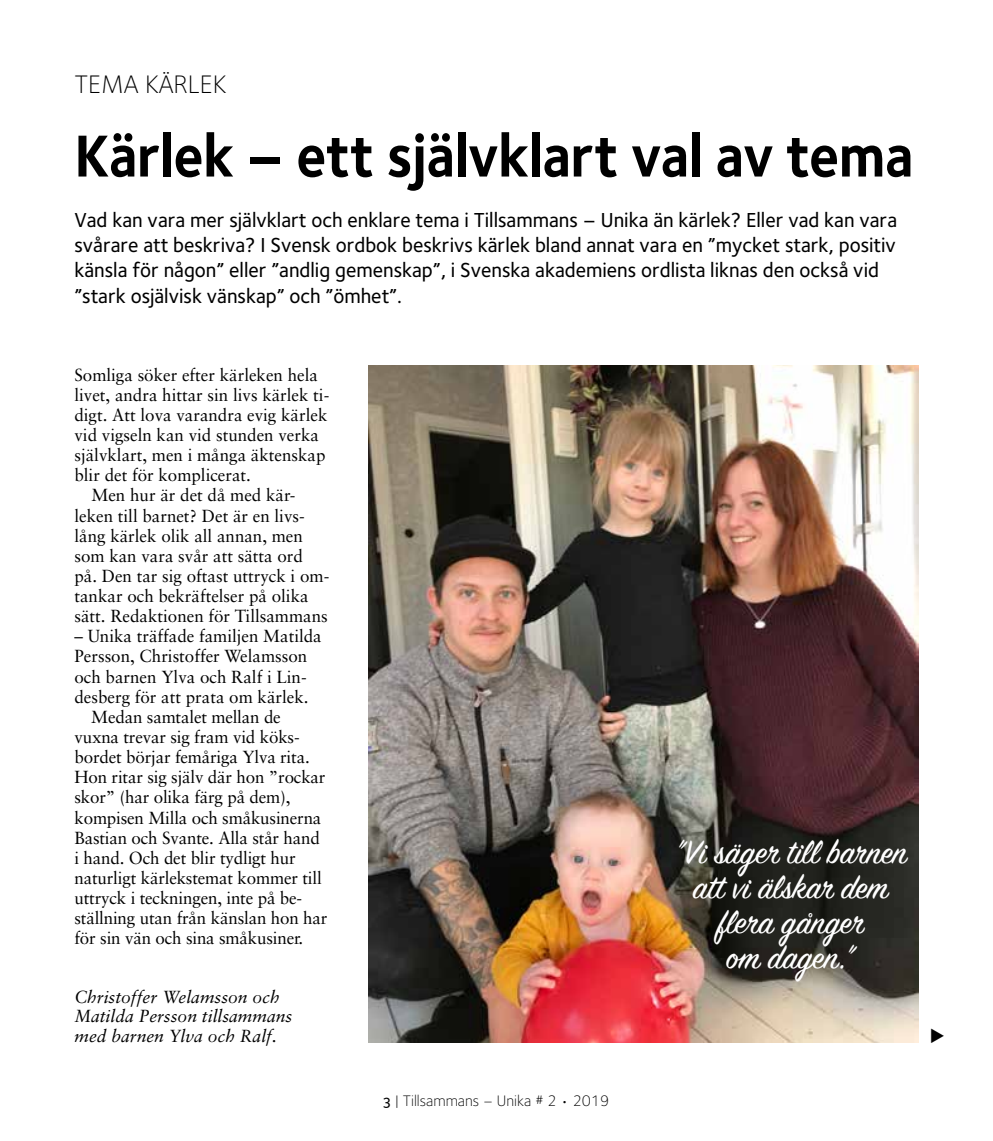
<style>
.page{position:relative;width:993px;height:1141px;background:#fff}
.page>*{position:absolute;margin:0;border:0;box-sizing:border-box;transform-origin:0 0}
.t1{font:700 61.25px "Foundry Sterling";letter-spacing:-.01em;color:#000;scale:.92 1}
.t2{font:36.75px/35px "Sign Painter House Script";color:#fff;text-align:center}
.t3{font:300 26.25px "Foundry Sterling";color:#000}
.t4{font:500 21px/25.2px "Foundry Sterling";color:#000}
.t5{font:17.5px "Sabon";color:#000}
.t6{font:italic 17.5px/19.2px "Sabon";color:#000}
.t7{font:300 15.75px "Foundry Sterling";color:#000}
.s1{font-family:"Foundry Sterling Medium OSF";font-weight:400}
</style>
<div class="page">
<img style="left:369px;top:365px;width:549px;height:678px">
<h3 class="t3" style="left:74px;top:69px;width:153px">TEMA KÄRLEK</h3>
<h1 class="t1" style="left:74px;top:119px;width:913px">Kärlek – ett självklart val av tema</h1>
<p class="t4" style="left:74px;top:207px;width:823px">Vad kan vara mer självklart och enklare tema i Tillsammans – Unika än kärlek? Eller vad kan vara svårare att beskriva? I Svensk ordbok beskrivs kärlek bland annat vara en ”mycket stark, positiv känsla för någon” eller ”andlig gemenskap”, i Svenska akademiens ordlista liknas den också vid ”stark osjälvisk vänskap” och ”ömhet”.</p>
<p class="t5" style="left:74px;top:364px;width:245px">Somliga söker efter kärleken hela</p>
<p class="t5" style="left:74px;top:384px;width:256px">livet, andra hittar sin livs kärlek ti-</p>
<p class="t5" style="left:74px;top:404px;width:254px">digt. Att lova varandra evig kärlek</p>
<p class="t5" style="left:74px;top:425px;width:246px">vid vigseln kan vid stunden verka</p>
<p class="t5" style="left:74px;top:445px;width:252px">självklart, men i många äktenskap</p>
<p class="t5" style="left:74px;top:465px;width:178px">blir det för komplicerat.</p>
<p class="t5" style="left:91px;top:485px;width:205px">Men hur är det då med kär-</p>
<p class="t5" style="left:74px;top:505px;width:232px">leken till barnet? Det är en livs-</p>
<p class="t5" style="left:74px;top:525px;width:230px">lång kärlek olik all annan, men</p>
<p class="t5" style="left:74px;top:545px;width:230px">som kan vara svår att sätta ord</p>
<p class="t5" style="left:74px;top:565px;width:256px">på. Den tar sig oftast uttryck i om-</p>
<p class="t5" style="left:74px;top:586px;width:235px">tankar och bekräftelser på olika</p>
<p class="t5" style="left:74px;top:606px;width:255px">sätt. Redaktionen för Tillsammans</p>
<p class="t5" style="left:74px;top:626px;width:249px">– Unika träffade familjen Matilda</p>
<p class="t5" style="left:74px;top:646px;width:234px">Persson, Christoffer Welamsson</p>
<p class="t5" style="left:74px;top:666px;width:234px">och barnen Ylva och Ralf i Lin-</p>
<p class="t5" style="left:74px;top:686px;width:235px">desberg för att prata om kärlek.</p>
<p class="t5" style="left:91px;top:706px;width:191px">Medan samtalet mellan de</p>
<p class="t5" style="left:74px;top:726px;width:227px">vuxna trevar sig fram vid köks-</p>
<p class="t5" style="left:74px;top:747px;width:237px">bordet börjar femåriga Ylva rita.</p>
<p class="t5" style="left:74px;top:767px;width:252px">Hon ritar sig själv där hon ”rockar</p>
<p class="t5" style="left:74px;top:787px;width:217px">skor” (har olika färg på dem),</p>
<p class="t5" style="left:74px;top:807px;width:248px">kompisen Milla och småkusinerna</p>
<p class="t5" style="left:74px;top:827px;width:247px">Bastian och Svante. Alla står hand</p>
<p class="t5" style="left:74px;top:847px;width:223px">i hand. Och det blir tydligt hur</p>
<p class="t5" style="left:74px;top:867px;width:249px">naturligt kärlekstemat kommer till</p>
<p class="t5" style="left:74px;top:887px;width:229px">uttryck i teckningen, inte på be-</p>
<p class="t5" style="left:74px;top:908px;width:254px">ställning utan från känslan hon har</p>
<p class="t5" style="left:74px;top:928px;width:230px">för sin vän och sina småkusiner.</p>
<p class="t6" style="left:74px;top:987px;width:219px">Christoffer Welamsson och<br>Matilda Persson tillsammans med barnen Ylva och Ralf.</p>
<p class="t7" style="left:383px;top:1092px;width:227px"><span class="s1">3</span> | Tillsammans – Unika # 2 • 2019</p>
<h2 class="t2" style="left:674px;top:837px;width:234px">”Vi säger till barnen att vi älskar dem flera gånger<br>om dagen.”</h2>
</div>
